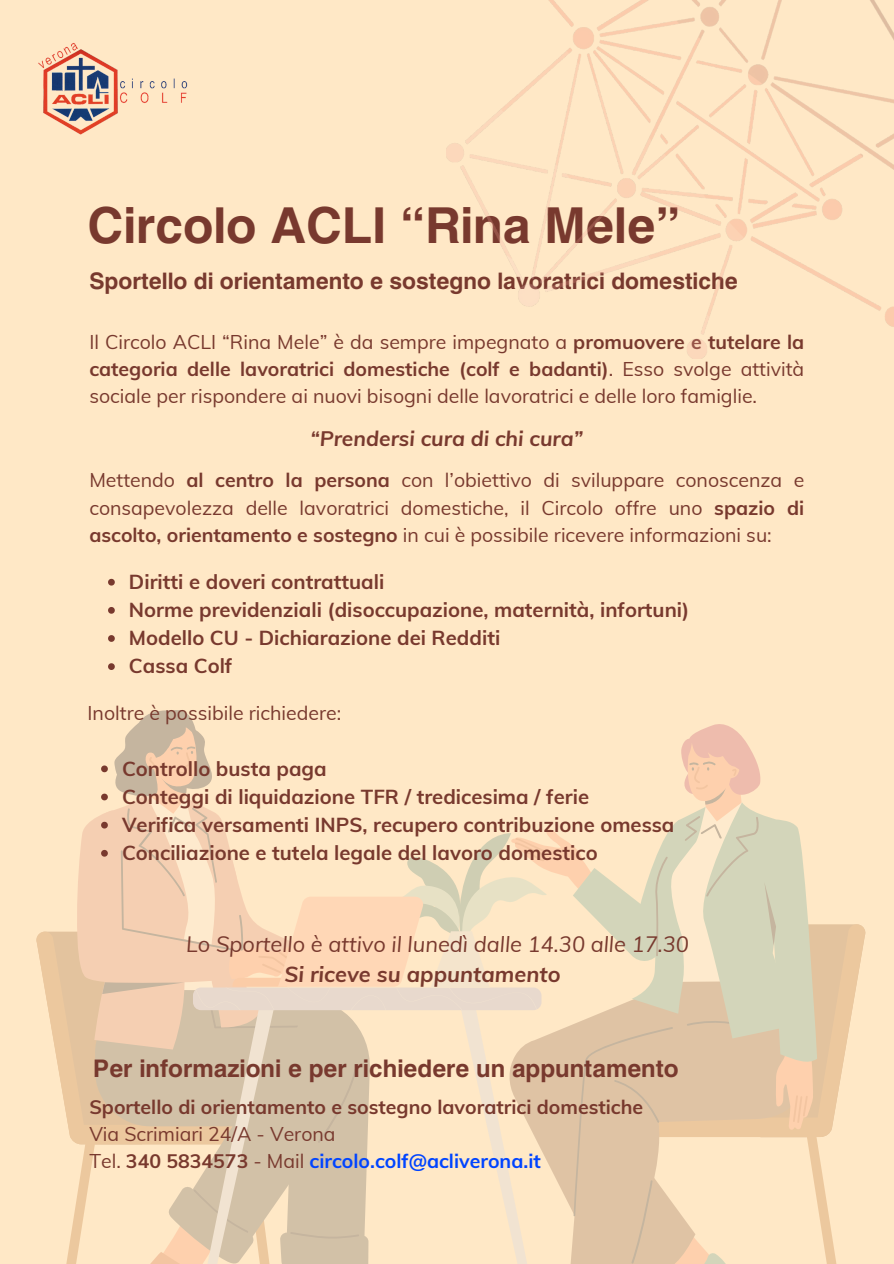
<style>
.page{position:relative;width:894px;height:1264px;background:#fff}
.page>*{position:absolute;margin:0;border:0;box-sizing:border-box;transform-origin:0 0}
.t1{font:700 49.05px "Helios";color:#78392e}
.t2{font:700 24px "Helios";color:#78392e}
.t3{font:700 22.5px "Helios";color:#78392e}
.t4{font:italic 21.75px/30.3px "Muli";color:#78392e}
.t5{font:italic 700 21px "Muli";color:#78392e}
.t6{font:700 20.25px "Muli";color:#78392e}
.t7{font:19.5px/27.2px "Muli";color:#78392e;text-align:justify}
.t8{font:700 19.5px "Muli";color:#78392e}
.t9{font:700 19.5px "Muli";color:#04f}
.s1{font-weight:700}
.s2{font-weight:400;color:#78392e}
.s3{color:#78392e}
</style>
<div class="page">
<div style="left:0;top:0;width:893px;height:1263px;background:#ffe8c6"></div>
<img style="left:38px;top:43px;width:150px;height:92px">
<svg style="left:847px;top:924px;width:19px;height:115px;fill:#ecc9a1"></svg>
<svg style="left:36px;top:931px;width:18px;height:111px;fill:#ecc89f"></svg>
<svg style="left:54px;top:710px;width:793px;height:553px"></svg>
<img style="left:446px;top:0;width:447px;height:359px">
<svg style="left:108px;top:579px;width:7px;height:6px"></svg>
<svg style="left:108px;top:607px;width:7px;height:6px"></svg>
<svg style="left:108px;top:635px;width:7px;height:7px"></svg>
<svg style="left:108px;top:663px;width:7px;height:7px"></svg>
<h4 class="t1" style="left:88px;top:194px;width:594px">Circolo ACLI “Rina Mele”</h4>
<p class="t3" style="left:89px;top:266px;width:650px">Sportello di orientamento e sostegno lavoratrici domestiche</p>
<p class="t7" style="left:89px;top:328px;width:716px">Il Circolo ACLI “Rina Mele” è da sempre impegnato a <span class="s1">promuovere e tutelare la categoria delle lavoratrici domestiche (colf e badanti)</span>. Esso svolge attività sociale per rispondere ai nuovi bisogni delle lavoratrici e delle loro famiglie.</p>
<p class="t5" style="left:310px;top:425px;width:274px">“Prendersi cura di chi cura”</p>
<p class="t7" style="left:89px;top:466px;width:716px">Mettendo <span class="s1">al centro la persona</span> con l’obiettivo di sviluppare conoscenza e consapevolezza delle lavoratrici domestiche, il Circolo offre uno <span class="s1">spazio di ascolto, orientamento e sostegno</span> in cui è possibile ricevere informazioni su:</p>
<p class="t6" style="left:129px;top:568px;width:257px">Diritti e doveri contrattuali</p>
<p class="t6" style="left:129px;top:596px;width:561px">Norme previdenziali (disoccupazione, maternità, infortuni)</p>
<h3 class="t6" style="left:129px;top:625px;width:373px">Modello CU - Dichiarazione dei Redditi</h3>
<h2 class="t6" style="left:129px;top:653px;width:105px">Cassa Colf</h2>
<p class="t7" style="left:88px;top:699px;width:255px">Inoltre è possibile richiedere:</p>
<p class="t6" style="left:122px;top:755px;width:206px">Controllo busta paga</p>
<p class="t6" style="left:122px;top:783px;width:468px">Conteggi di liquidazione TFR / tredicesima / ferie</p>
<p class="t6" style="left:122px;top:811px;width:554px">Verifica versamenti INPS, recupero contribuzione omessa</p>
<p class="t6" style="left:122px;top:839px;width:477px">Conciliazione e tutela legale del lavoro domestico</p>
<p class="t4" style="left:284px;top:928px;width:406px;text-indent:-98px">Lo Sportello è attivo il lunedì dalle 14.30 alle 17.30<br><span class="s1">Si riceve su appuntamento</span></p>
<p class="t2" style="left:93px;top:1053px;width:587px">Per informazioni e per richiedere un appuntamento</p>
<h1 class="t8" style="left:89px;top:1094px;width:555px">Sportello di orientamento e sostegno lavoratrici domestiche</h1>
<h2 class="t7" style="left:89px;top:1120px;width:248px">Via Scrimiari 24/A - Verona</h2>
<p class="t9" style="left:89px;top:1148px;width:453px"><span class="s2">Tel.</span> <span class="s3">340 5834573</span> <span class="s2">- Mail</span> circolo.colf@acliverona.it</p>
</div>
